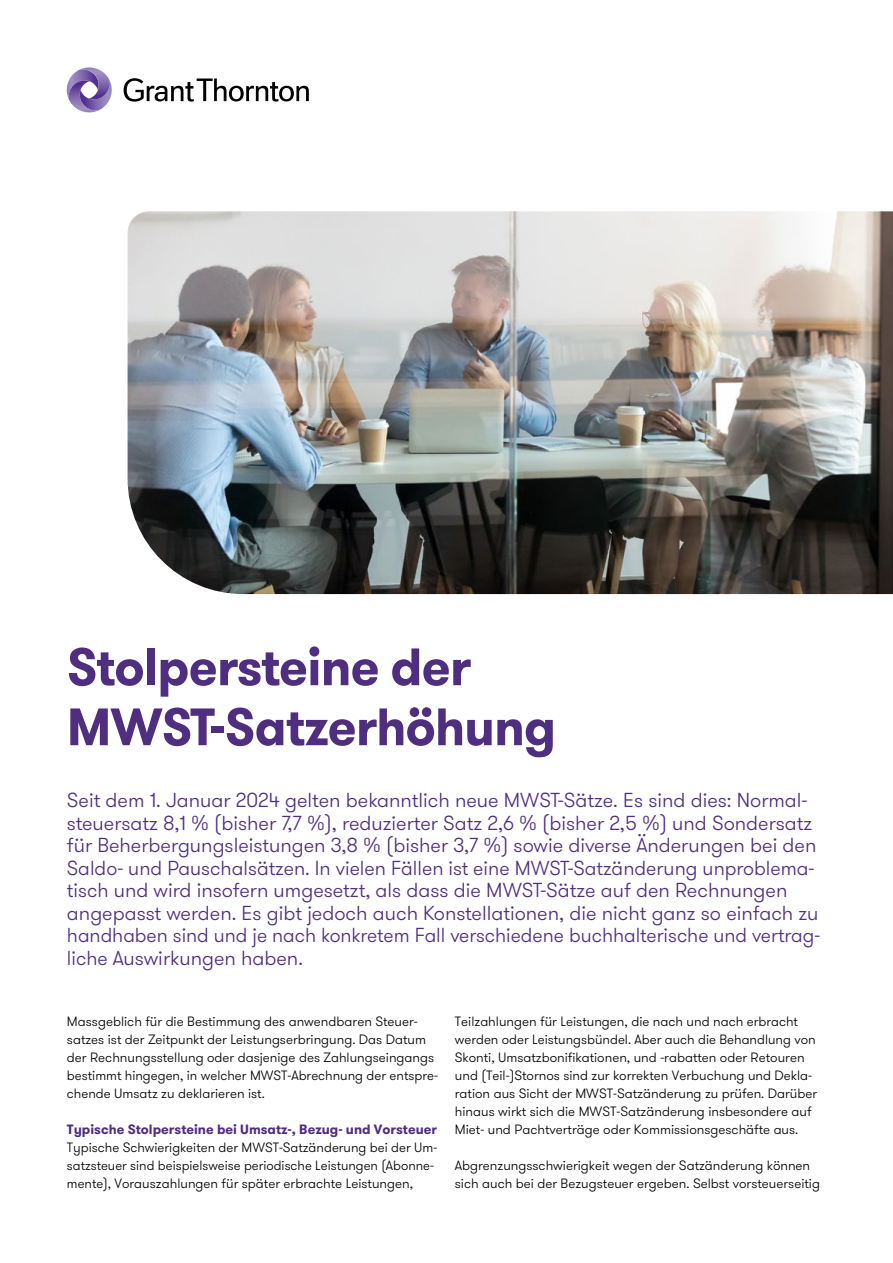
<style>
.page{position:relative;width:893px;height:1263px;background:#fff}
.page>*{position:absolute;margin:0;border:0;box-sizing:border-box;transform-origin:0 0}
.t1{font:700 52.5px/60px "GT Walsheim Pro";letter-spacing:-.015em;color:#4f2d7f;scale:.96 1}
.t2{font:300 20.25px/22.5px "GT Walsheim Pro";color:#4f2d7f}
.t3{font:300 13.5px/18px "GT Walsheim Pro";color:#000}
.t4{font:700 13.5px "GT Walsheim Pro";color:#4f2d7f}
</style>
<div class="page">
<svg style="left:124px;top:78px;width:185px;height:24px"></svg>
<svg style="left:66px;top:67px;width:46px;height:46px"></svg>
<img style="left:128px;top:211px;width:765px;height:383px">
<h1 class="t1" style="left:67px;top:637px;width:511px">Stolpersteine der<br>MWST-Satzerhöhung</h1>
<p class="t2" style="left:67px;top:789px;width:755px">Seit dem 1. Januar 2024 gelten bekanntlich neue MWST-Sätze. Es sind dies: Normal&shy;steuersatz 8,1 % (bisher 7,7 %), reduzierter Satz 2,6 % (bisher 2,5 %) und Sondersatz für Beherbergungsleistungen 3,8 % (bisher 3,7 %) sowie diverse Änderungen bei den Saldo- und Pauschalsätzen. In vielen Fällen ist eine MWST-Satzänderung unproblema&shy;tisch und wird insofern umgesetzt, als dass die MWST-Sätze auf den Rechnungen angepasst werden. Es gibt jedoch auch Konstellationen, die nicht ganz so einfach zu handhaben sind und je nach konkretem Fall verschiedene buchhalterische und vertrag&shy;liche Auswirkungen haben.</p>
<p class="t3" style="left:67px;top:1013px;width:372px">Massgeblich für die Bestimmung des anwendbaren Steuer&shy;satzes ist der Zeitpunkt der Leistungserbringung. Das Datum der Rechnungsstellung oder dasjenige des Zahlungseingangs bestimmt hingegen, in welcher MWST-Abrechnung der entspre&shy;chende Umsatz zu deklarieren ist.</p>
<p class="t4" style="left:67px;top:1120px;width:372px">Typische Stolpersteine bei Umsatz-, Bezug- und Vorsteuer</p>
<p class="t3" style="left:67px;top:1139px;width:372px">Typische Schwierigkeiten der MWST-Satzänderung bei der Um&shy;satzsteuer sind beispielsweise periodische Leistungen (Abonne&shy;mente), Vorauszahlungen für später erbrachte Leistungen,</p>
<p class="t3" style="left:455px;top:1013px;width:364px">Teilzahlungen für Leistungen, die nach und nach erbracht werden oder Leistungsbündel. Aber auch die Behandlung von Skonti, Umsatzbonifikationen, und -rabatten oder Retouren und (Teil-)Stornos sind zur korrekten Verbuchung und Dekla&shy;ration aus Sicht der MWST-Satzänderung zu prüfen. Darüber hinaus wirkt sich die MWST-Satzänderung insbesondere auf Miet- und Pachtverträge oder Kommissionsgeschäfte aus.</p>
<p class="t3" style="left:455px;top:1157px;width:367px">Abgrenzungsschwierigkeit wegen der Satzänderung können sich auch bei der Bezugsteuer ergeben. Selbst vorsteuerseitig</p>
</div>
